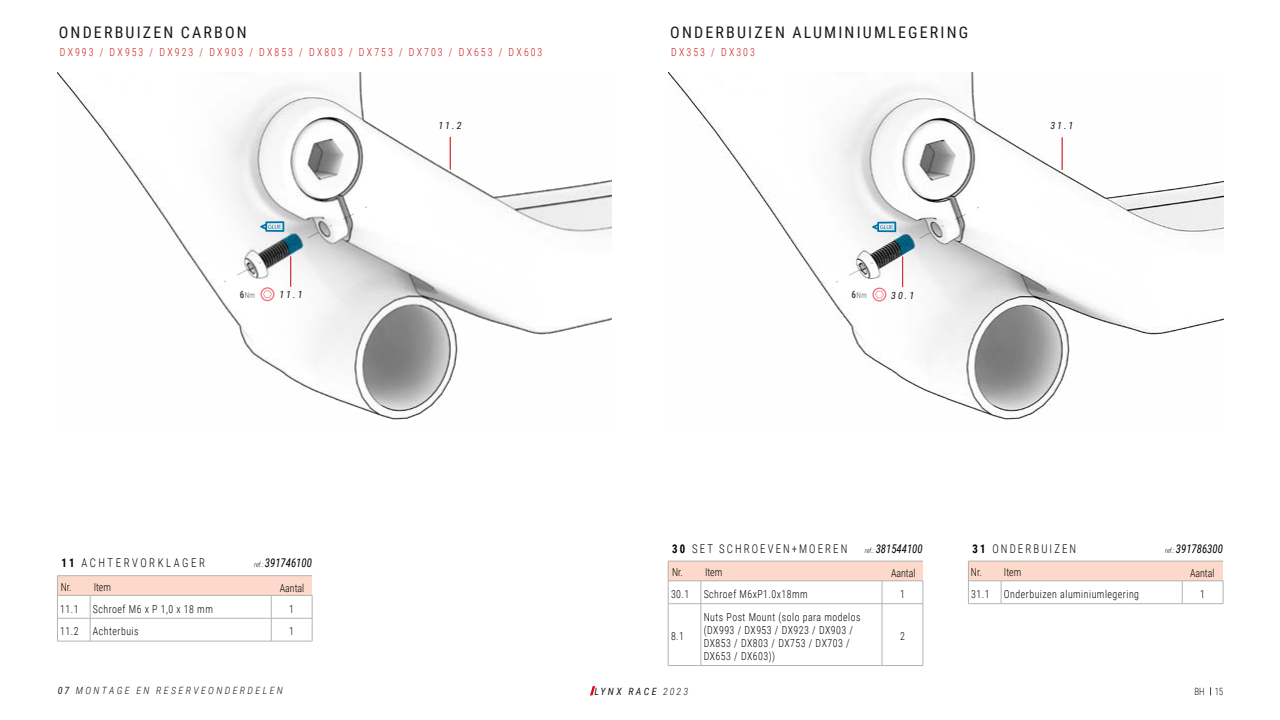
<style>
.page{position:relative;width:1280px;height:720px;background:#fff}
.page>*{position:absolute;margin:0;border:0;box-sizing:border-box;transform-origin:0 0}
.t1{font:16px "Roboto Condensed";letter-spacing:.135em;color:#1a1a1a}
.t2{font:italic 12px "Roboto Condensed";color:#000;scale:.9 1}
.t3{font:300 12px "Roboto Condensed";letter-spacing:.195em;color:#000;scale:.9 1}
.t4{font:300 12px "Roboto Condensed";letter-spacing:.235em;color:#000;scale:.9 1}
.t5{font:300 11px/13px "Roboto Condensed";letter-spacing:.05em;color:#000;scale:.9 1}
.t6{font:300 11px "Roboto Condensed";letter-spacing:.21em;color:#cd1719;scale:.9 1}
.t7{font:italic 300 10px "Roboto Condensed";letter-spacing:.235em;color:#1a1a1a}
.t8{font:italic 10px "Roboto Condensed";letter-spacing:.215em;color:#1a1a1a}
.t9{font:italic 10px "Roboto Condensed";letter-spacing:.235em;color:#1a1a1a}
.t10{font:300 10px "Roboto Condensed";color:#1a1a1a;scale:.9 1}
.t11{font:300 8px "Roboto Condensed";color:#4d4d4d;scale:.9 1}
.s1{font-weight:700;font-size:10px}
.s2{font-weight:700}
.s3{font-weight:300;font-size:7px}
.s4{font-weight:400}
.s5{font-weight:300}
</style>
<div class="page">
<svg style="left:590px;top:686px;width:5px;height:9px"></svg>
<img style="left:57px;top:72px;width:555px;height:348px">
<svg style="left:223px;top:201px;width:154px;height:100px"></svg>
<div style="left:57px;top:576px;width:255px;height:19px;background:#fcd9ca"></div>
<hr style="left:57px;top:618px;width:33px;height:1px;background:#b3b3b3">
<hr style="left:90px;top:618px;width:181px;height:1px;background:#b3b3b3">
<svg style="left:90px;top:596px;width:1px;height:45px"></svg>
<hr style="left:271px;top:618px;width:41px;height:1px;background:#b3b3b3">
<svg style="left:271px;top:596px;width:1px;height:45px"></svg>
<hr style="left:57px;top:641px;width:33px;height:1px;background:#b3b3b3">
<hr style="left:90px;top:641px;width:181px;height:1px;background:#b3b3b3">
<hr style="left:271px;top:641px;width:41px;height:1px;background:#b3b3b3">
<hr style="left:57px;top:576px;width:33px;height:1px;background:#b3b3b3">
<svg style="left:57px;top:577px;width:1px;height:64px"></svg>
<hr style="left:90px;top:576px;width:181px;height:1px;background:#b3b3b3">
<hr style="left:271px;top:576px;width:41px;height:1px;background:#b3b3b3">
<hr style="left:57px;top:595px;width:33px;height:1px;background:#b3b3b3">
<hr style="left:90px;top:595px;width:181px;height:1px;background:#b3b3b3">
<hr style="left:271px;top:595px;width:41px;height:1px;background:#b3b3b3">
<svg style="left:312px;top:596px;width:1px;height:45px"></svg>
<hr style="left:450px;top:137px;width:1px;height:33px;background:#d61017">
<img style="left:669px;top:72px;width:555px;height:348px">
<svg style="left:834px;top:201px;width:155px;height:101px"></svg>
<div style="left:668px;top:561px;width:255px;height:20px;background:#fcd9ca"></div>
<svg style="left:701px;top:582px;width:1px;height:22px"></svg>
<svg style="left:882px;top:582px;width:1px;height:22px"></svg>
<hr style="left:668px;top:604px;width:33px;height:1px;background:#b3b3b3">
<hr style="left:701px;top:604px;width:181px;height:1px;background:#b3b3b3">
<hr style="left:701px;top:604px;width:1px;height:61px;background:#b3b3b3">
<hr style="left:882px;top:604px;width:41px;height:1px;background:#b3b3b3">
<hr style="left:882px;top:604px;width:1px;height:61px;background:#b3b3b3">
<hr style="left:668px;top:665px;width:33px;height:1px;background:#b3b3b3">
<hr style="left:701px;top:665px;width:181px;height:1px;background:#b3b3b3">
<hr style="left:882px;top:665px;width:41px;height:1px;background:#b3b3b3">
<hr style="left:668px;top:604px;width:1px;height:61px;background:#b3b3b3">
<hr style="left:668px;top:561px;width:33px;height:1px;background:#b3b3b3">
<svg style="left:668px;top:561px;width:1px;height:43px"></svg>
<hr style="left:701px;top:561px;width:181px;height:1px;background:#b3b3b3">
<hr style="left:882px;top:561px;width:41px;height:1px;background:#b3b3b3">
<hr style="left:668px;top:581px;width:33px;height:1px;background:#b3b3b3">
<hr style="left:701px;top:581px;width:181px;height:1px;background:#b3b3b3">
<hr style="left:882px;top:581px;width:41px;height:1px;background:#b3b3b3">
<svg style="left:923px;top:581px;width:1px;height:23px"></svg>
<hr style="left:923px;top:604px;width:1px;height:61px;background:#b3b3b3">
<div style="left:968px;top:561px;width:255px;height:20px;background:#fcd9ca"></div>
<hr style="left:968px;top:581px;width:33px;height:1px;background:#b3b3b3">
<hr style="left:1001px;top:581px;width:181px;height:1px;background:#b3b3b3">
<svg style="left:1001px;top:581px;width:1px;height:23px"></svg>
<hr style="left:1182px;top:581px;width:41px;height:1px;background:#b3b3b3">
<svg style="left:1182px;top:581px;width:1px;height:23px"></svg>
<hr style="left:968px;top:604px;width:33px;height:1px;background:#b3b3b3">
<hr style="left:1001px;top:604px;width:181px;height:1px;background:#b3b3b3">
<hr style="left:1182px;top:604px;width:41px;height:1px;background:#b3b3b3">
<hr style="left:968px;top:561px;width:33px;height:1px;background:#b3b3b3">
<svg style="left:968px;top:561px;width:1px;height:43px"></svg>
<hr style="left:1001px;top:561px;width:181px;height:1px;background:#b3b3b3">
<hr style="left:1182px;top:561px;width:41px;height:1px;background:#b3b3b3">
<svg style="left:1223px;top:581px;width:1px;height:23px"></svg>
<hr style="left:1062px;top:137px;width:1px;height:33px;background:#d61017">
<h1 class="t1" style="left:59px;top:21px;width:189px">ONDERBUIZEN CARBON</h1>
<h1 class="t1" style="left:670px;top:21px;width:299px">ONDERBUIZEN ALUMINIUMLEGERING</h1>
<p class="t6" style="left:60px;top:45px;width:538px">DX993 / DX953 / DX923 / DX903 / DX853 / DX803 / DX753 / DX703 / DX653 / DX603</p>
<p class="t6" style="left:671px;top:45px;width:95px">DX353 / DX303</p>
<p class="t11" style="left:240px;top:289px;width:18px"><span class="s1">6</span>Nm</p>
<p class="t8" style="left:279px;top:288px;width:25px">11.1</p>
<p class="t8" style="left:438px;top:118px;width:25px">11.2</p>
<p class="t11" style="left:852px;top:289px;width:18px"><span class="s1">6</span>Nm</p>
<p class="t8" style="left:891px;top:288px;width:25px">30.1</p>
<p class="t8" style="left:1050px;top:119px;width:25px">31.1</p>
<p class="t4" style="left:61px;top:555px;width:161px"><span class="s2">11</span> ACHTERVORKLAGER</p>
<p class="t5" style="left:60px;top:602px;width:22px">11.1</p>
<p class="t5" style="left:93px;top:602px;width:135px">Schroef M6 x P 1,0 x 18 mm</p>
<p class="t5" style="left:289px;top:602px;width:7px">1</p>
<p class="t5" style="left:60px;top:625px;width:22px">11.2</p>
<p class="t5" style="left:93px;top:625px;width:52px">Achterbuis</p>
<p class="t5" style="left:289px;top:625px;width:7px">1</p>
<p class="t2" style="left:254px;top:555px;width:66px"><span class="s3">ref.:</span> 391746100</p>
<p class="t5" style="left:61px;top:581px;width:57px">Nr. Item</p>
<p class="t5" style="left:280px;top:582px;width:29px">Aantal</p>
<p class="t7" style="left:58px;top:683px;width:227px"><span class="s4">07</span> MONTAGE EN RESERVEONDERDELEN</p>
<p class="t3" style="left:672px;top:540px;width:196px"><span class="s2">30</span> SET SCHROEVEN+MOEREN</p>
<p class="t5" style="left:671px;top:587px;width:22px">30.1</p>
<p class="t5" style="left:704px;top:587px;width:117px">Schroef M6xP1.0x18mm</p>
<p class="t5" style="left:900px;top:587px;width:7px">1</p>
<p class="t5" style="left:671px;top:630px;width:16px">8.1</p>
<p class="t3" style="left:972px;top:540px;width:117px"><span class="s2">31</span> ONDERBUIZEN</p>
<p class="t5" style="left:971px;top:587px;width:22px">31.1</p>
<p class="t5" style="left:1004px;top:587px;width:152px">Onderbuizen aluminiumlegering</p>
<p class="t5" style="left:1200px;top:587px;width:7px">1</p>
<p class="t2" style="left:865px;top:540px;width:66px"><span class="s3">ref.:</span> 381544100</p>
<p class="t2" style="left:1165px;top:540px;width:66px"><span class="s3">ref.:</span> 391786300</p>
<p class="t5" style="left:672px;top:565px;width:57px">Nr. Item</p>
<p class="t5" style="left:891px;top:566px;width:29px">Aantal</p>
<p class="t5" style="left:971px;top:565px;width:57px">Nr. Item</p>
<p class="t5" style="left:1190px;top:566px;width:29px">Aantal</p>
<p class="t5" style="left:704px;top:610px;width:176px">Nuts Post Mount (solo para modelos (DX993 / DX953 / DX923 / DX903 /<br>DX853 / DX803 / DX753 / DX703 /<br>DX653 / DX603))</p>
<p class="t5" style="left:900px;top:630px;width:7px">2</p>
<p class="t9" style="left:595px;top:685px;width:95px">LYNX RACE <span class="s5">2023</span></p>
<p class="t10" style="left:1194px;top:685px;width:34px">BH 15</p>
</div>
